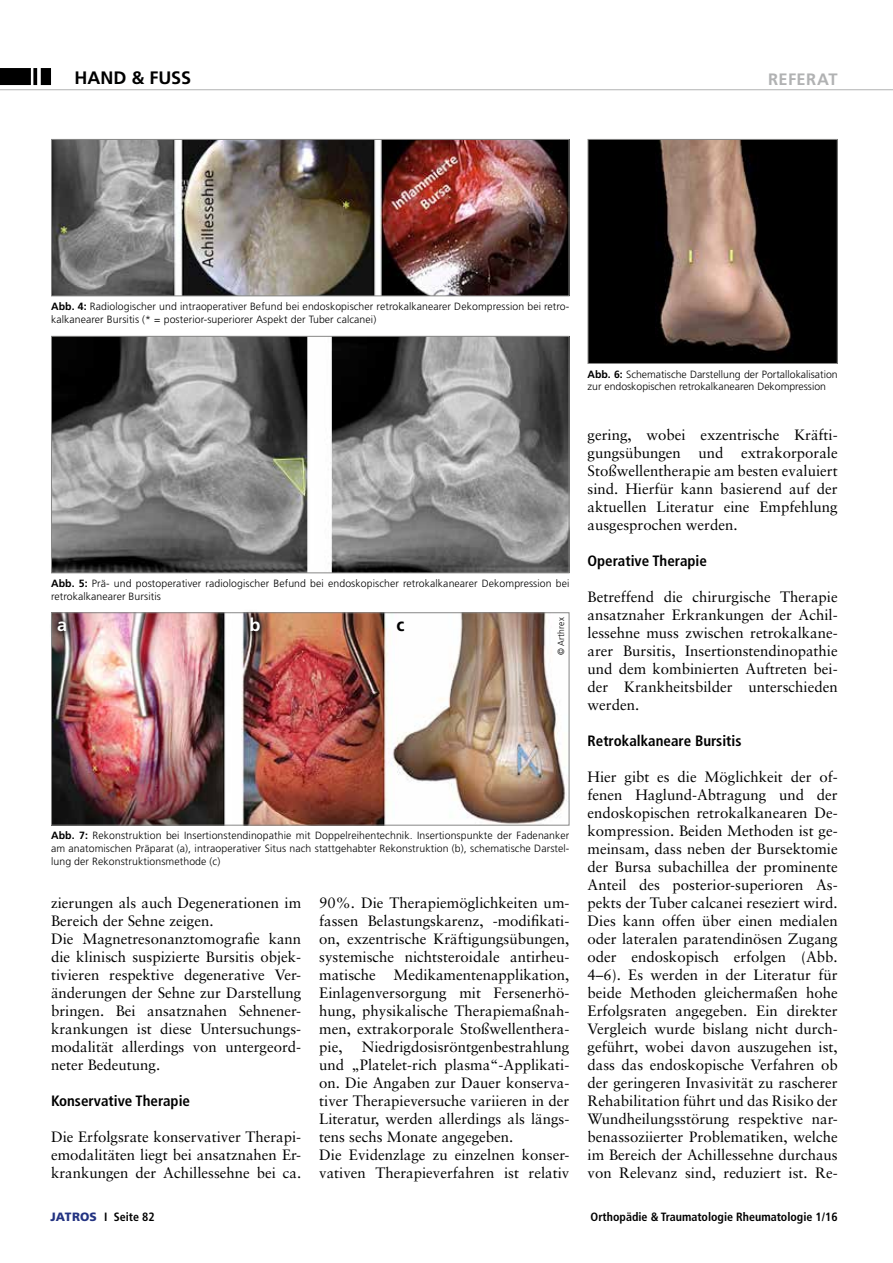
<style>
.page{position:relative;width:893px;height:1263px;background:#fff}
.page>*{position:absolute;margin:0;border:0;box-sizing:border-box;transform-origin:0 0}
.t1{font:700 18px "Frutiger LT Std";letter-spacing:-.005em;color:#000}
.t2{font:700 18px "Frutiger LT Std";color:#fff}
.t3{font:700 16.5px "Frutiger LT Std";letter-spacing:.02em;color:#b1b2b3}
.t4{font:15px/18px "Sabon";color:#000;text-align:justify}
.t5{font:700 condensed 15px "Frutiger LT Std";color:#000}
.t6{font:700 condensed 12px "Frutiger LT Std";color:#000}
.t7{font:300 10.5px/12.6px "Frutiger LT Std";letter-spacing:.01em;color:#000}
.t8{font:300 9px "Frutiger LT Std";letter-spacing:.02em;color:#000;scale:.95 1}
.s1{font-weight:700}
.s2{font-weight:900;font-stretch:normal;color:#233382}
</style>
<div class="page">
<hr style="left:0;top:89px;width:893px;height:1px;background:#b1b2b3">
<svg style="left:0;top:68px;width:51px;height:17px"></svg>
<img style="left:53px;top:141px;width:514px;height:153px">
<div style="left:51px;top:139px;width:518px;height:157px;border:1px solid #878786"></div>
<img style="left:53px;top:338px;width:514px;height:233px">
<div style="left:51px;top:336px;width:518px;height:237px;border:1px solid #878786"></div>
<img style="left:590px;top:141px;width:246px;height:221px">
<div style="left:588px;top:139px;width:250px;height:225px;border:1px solid #878786"></div>
<img style="left:53px;top:614px;width:514px;height:209px">
<div style="left:51px;top:612px;width:518px;height:213px;border:1px solid #878786"></div>
<svg style="left:51px;top:613px;width:24px;height:27px"></svg>
<svg style="left:242px;top:611px;width:26px;height:29px"></svg>
<p class="t1" style="left:74px;top:67px;width:118px">HAND &amp; FUSS</p>
<p class="t3" style="left:768px;top:69px;width:71px">REFERAT</p>
<p class="t7" style="left:51px;top:300px;width:520px"><span class="s1">Abb. 4:</span> Radiologischer und intraoperativer Befund bei endoskopischer retrokalkanearer Dekompression bei retro&shy;kalkanearer Bursitis (* = posterior-superiorer Aspekt der Tuber calcanei)</p>
<p class="t7" style="left:51px;top:577px;width:520px"><span class="s1">Abb. 5:</span> Prä- und postoperativer radiologischer Befund bei endoskopischer retrokalkanearer Dekompression bei retrokalkanearer Bursitis</p>
<p class="t2" style="left:57px;top:614px;width:12px">a</p>
<p class="t2" style="left:249px;top:614px;width:12px">b</p>
<p class="t1" style="left:396px;top:614px;width:9px">c</p>
<p class="t8" style="left:556px;top:655px;width:41px;rotate:-90deg">© Arthrex</p>
<p class="t7" style="left:51px;top:830px;width:520px;text-align:justify"><span class="s1">Abb. 7:</span> Rekonstruktion bei Insertionstendinopathie mit Doppelreihentechnik. Insertionspunkte der Fadenanker am anatomischen Präparat (a), intraoperativer Situs nach stattgehabter Rekonstruktion (b), schematische Darstel&shy;lung der Rekonstruktionsmethode (c)</p>
<p class="t4" style="left:51px;top:893px;width:252px;text-align:left">zierungen als auch Degenerationen im Bereich der Sehne zeigen.<br>Die Magnetresonanztomografie kann die klinisch suspizierte Bursitis objek&shy;tivieren respektive degenerative Ver&shy;änderungen der Sehne zur Darstellung bringen. Bei ansatznahen Sehnener&shy;krankungen ist diese Untersuchungs&shy;modalität allerdings von untergeord&shy;neter Bedeutung.</p>
<p class="t5" style="left:51px;top:1092px;width:141px">Konservative Therapie</p>
<p class="t4" style="left:51px;top:1127px;width:252px">Die Erfolgsrate konservativer Therapi&shy;emodalitäten liegt bei ansatznahen Er&shy;krankungen der Achillessehne bei ca.</p>
<p class="t4" style="left:319px;top:893px;width:252px">90%. Die Therapiemöglichkeiten um&shy;fassen Belastungskarenz, -modifikati&shy;on, exzentrische Kräftigungsübungen, systemische nichtsteroidale antirheu&shy;matische Medikamentenapplikation, Einlagenversorgung mit Fersenerhö&shy;hung, physikalische Therapiemaßnah&shy;men, extrakorporale Stoßwellenthera&shy;pie,</p>
<p class="t4" style="left:319px;top:1037px;width:252px;text-align:left;text-indent:43px">Niedrigdosisröntgenbestrahlung und „Platelet-rich plasma“-Applikati&shy;on. Die Angaben zur Dauer konserva&shy;tiver Therapieversuche variieren in der Literatur, werden allerdings als längs&shy;tens sechs Monate angegeben.<br>Die Evidenzlage zu einzelnen konser&shy;vativen Therapieverfahren ist relativ</p>
<p class="t7" style="left:587px;top:368px;width:252px"><span class="s1">Abb. 6:</span> Schematische Darstellung der Portallokalisation zur endoskopischen retrokalkanearen Dekompression</p>
<p class="t4" style="left:587px;top:425px;width:252px">gering, wobei exzentrische Kräfti&shy;gungsübungen und extrakorporale Stoßwellentherapie am besten evaluiert sind. Hierfür kann basierend auf der aktuellen Literatur eine Empfehlung ausgesprochen werden.</p>
<p class="t5" style="left:587px;top:552px;width:121px">Operative Therapie</p>
<p class="t4" style="left:587px;top:587px;width:252px">Betreffend die chirurgische Therapie ansatznaher Erkrankungen der Achil&shy;lessehne muss zwischen retrokalkane&shy;arer Bursitis, Insertionstendinopathie und dem kombinierten Auftreten bei&shy;der Krankheitsbilder unterschieden werden.</p>
<p class="t5" style="left:587px;top:732px;width:156px">Retrokalkaneare Bursitis</p>
<p class="t4" style="left:587px;top:767px;width:252px">Hier gibt es die Möglichkeit der of&shy;fenen Haglund-Abtragung und der endoskopischen retrokalkanearen De&shy;kompression. Beiden Methoden ist ge&shy;meinsam, dass neben der Bursektomie der Bursa subachillea der prominente Anteil des posterior-superioren As&shy;pekts der Tuber calcanei reseziert wird.<br>Dies kann offen über einen medialen oder lateralen paratendinösen Zugang oder endoskopisch erfolgen (Abb.<br>4–6). Es werden in der Literatur für beide Methoden gleichermaßen hohe Erfolgsraten angegeben. Ein direkter Vergleich wurde bislang nicht durch&shy;geführt, wobei davon auszugehen ist, dass das endoskopische Verfahren ob der geringeren Invasivität zu rascherer Rehabilitation führt und das Risiko der Wundheilungsstörung respektive nar&shy;benassoziierter Problematiken, welche im Bereich der Achillessehne durchaus von Relevanz sind, reduziert ist. Re-</p>
<p class="t6" style="left:51px;top:1210px;width:106px"><span class="s2">JATROS</span> I Seite 82</p>
<p class="t6" style="left:591px;top:1210px;width:249px">Orthopädie &amp; Traumatologie Rheumatologie 1/16</p>
</div>
